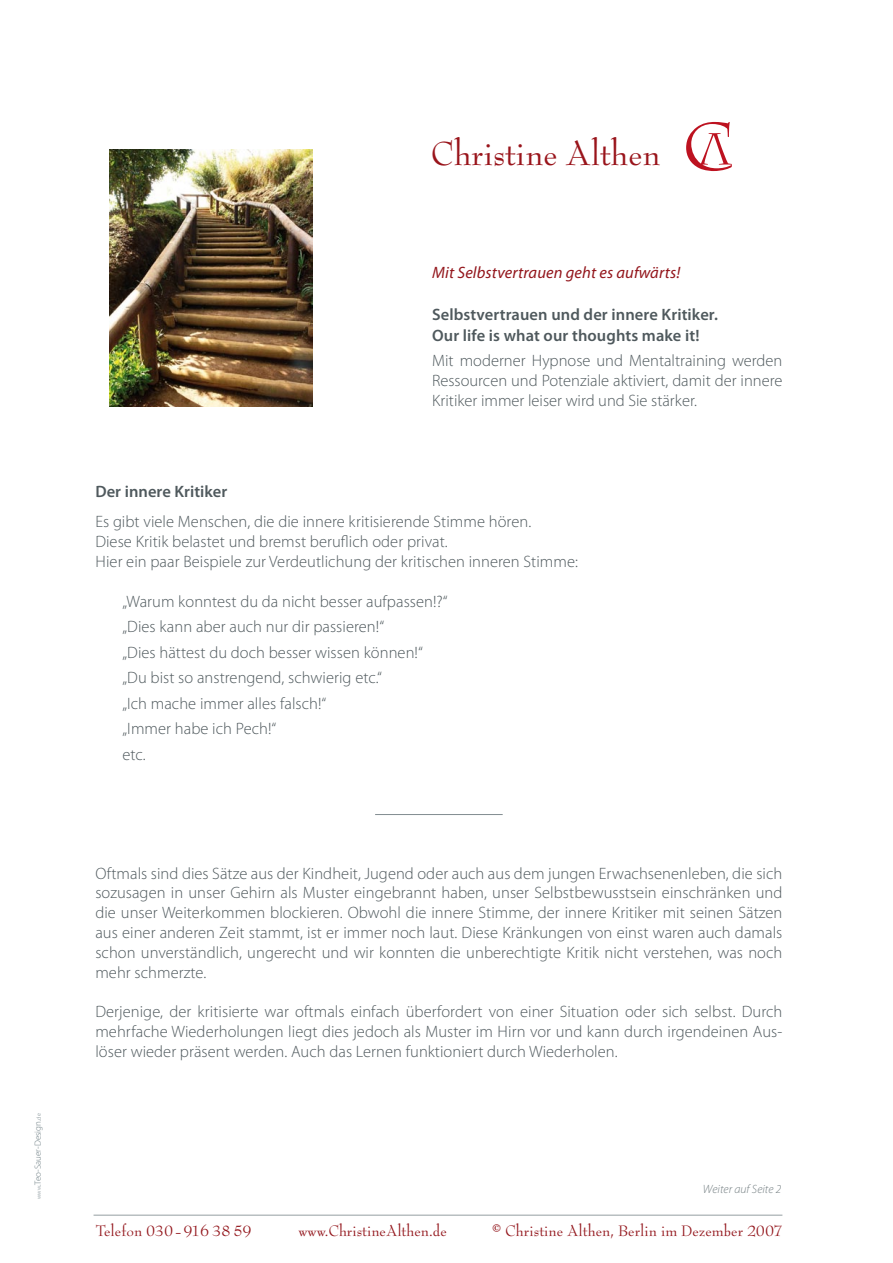
<style>
.page{position:relative;width:893px;height:1263px;background:#fff}
.page>*{position:absolute;margin:0;border:0;box-sizing:border-box;transform-origin:0 0}
.t1{font:36.3px "Bernhard Modern Std";color:#99141b}
.t2{font:300 16.5px/19.8px "Myriad Pro";letter-spacing:.005em;color:#4f595d;text-align:justify}
.t3{font:600 16.5px/20.7px "Myriad Pro";letter-spacing:.005em;color:#4f595d}
.t4{font:16.5px "Bernhard Modern Std";color:#93161c}
.t5{font:italic 16.5px "Myriad Pro";letter-spacing:.005em;color:#93161c}
.t6{font:italic 300 12px "Myriad Pro";letter-spacing:.005em;color:#727d80}
.t7{font:300 9px "Myriad Pro";color:#68797f}
.s1{font-size:6px}
</style>
<div class="page">
<svg style="left:686px;top:122px;width:46px;height:49px"></svg>
<hr style="left:94px;top:1215px;width:688px;height:1px;background:#949ea1">
<hr style="left:375px;top:814px;width:128px;height:1px;background:#828c90">
<img style="left:110px;top:150px;width:202px;height:257px">
<p class="t7" style="left:32px;top:1199px;width:87px;rotate:-90deg"><span class="s1">www</span>.Teo-Sauer-Design.<span class="s1">de</span></p>
<h1 class="t1" style="left:431px;top:134px;width:232px">Christine Althen</h1>
<p class="t5" style="left:432px;top:262px;width:250px">Mit Selbstvertrauen geht es aufwärts!</p>
<p class="t3" style="left:432px;top:304px;width:287px">Selbstvertrauen und der innere Kritiker.<br>Our life is what our thoughts make it!</p>
<p class="t2" style="left:432px;top:351px;width:352px">Mit moderner Hypnose und Mentaltraining werden Ressourcen und Potenziale aktiviert, damit der innere Kritiker immer leiser wird und Sie stärker.</p>
<p class="t3" style="left:95px;top:481px;width:134px">Der innere Kritiker</p>
<p class="t2" style="left:95px;top:512px;width:484px;text-align:left">Es gibt viele Menschen, die die innere kritisierende Stimme hören.<br>Diese Kritik belastet und bremst beruflich oder privat.<br>Hier ein paar Beispiele zur Verdeutlichung der kritischen inneren Stimme:</p>
<p class="t2" style="left:122px;top:588px;width:327px;line-height:25.5px;text-align:left">„Warum konntest du da nicht besser aufpassen!?“ „Dies kann aber auch nur dir passieren!“<br>„Dies hättest du doch besser wissen können!“ „Du bist so anstrengend, schwierig etc.“<br>„Ich mache immer alles falsch!“<br>„Immer habe ich Pech!“<br>etc.</p>
<p class="t2" style="left:95px;top:863px;width:689px">Oftmals sind dies Sätze aus der Kindheit, Jugend oder auch aus dem jungen Erwachsenenleben, die sich sozusagen in unser Gehirn als Muster eingebrannt haben, unser Selbstbewusstsein einschränken und die unser Weiterkommen blockieren. Obwohl die innere Stimme, der innere Kritiker mit seinen Sätzen aus einer anderen Zeit stammt, ist er immer noch laut. Diese Kränkungen von einst waren auch damals schon unverständlich, ungerecht und wir konnten die unberechtigte Kritik nicht verstehen, was noch mehr schmerzte.</p>
<p class="t2" style="left:95px;top:1001px;width:688px">Derjenige, der kritisierte war oftmals einfach überfordert von einer Situation oder sich selbst. Durch mehrfache Wiederholungen liegt dies jedoch als Muster im Hirn vor und kann durch irgendeinen Aus&shy;löser wieder präsent werden. Auch das Lernen funktioniert durch Wiederholen.</p>
<p class="t6" style="left:703px;top:1181px;width:80px">Weiter auf Seite 2</p>
<p class="t4" style="left:96px;top:1222px;width:158px">Telefon 030-916 38 59</p>
<p class="t4" style="left:298px;top:1222px;width:150px">www.ChristineAlthen.de</p>
<p class="t4" style="left:492px;top:1222px;width:292px">© Christine Althen, Berlin im Dezember 2007</p>
</div>
